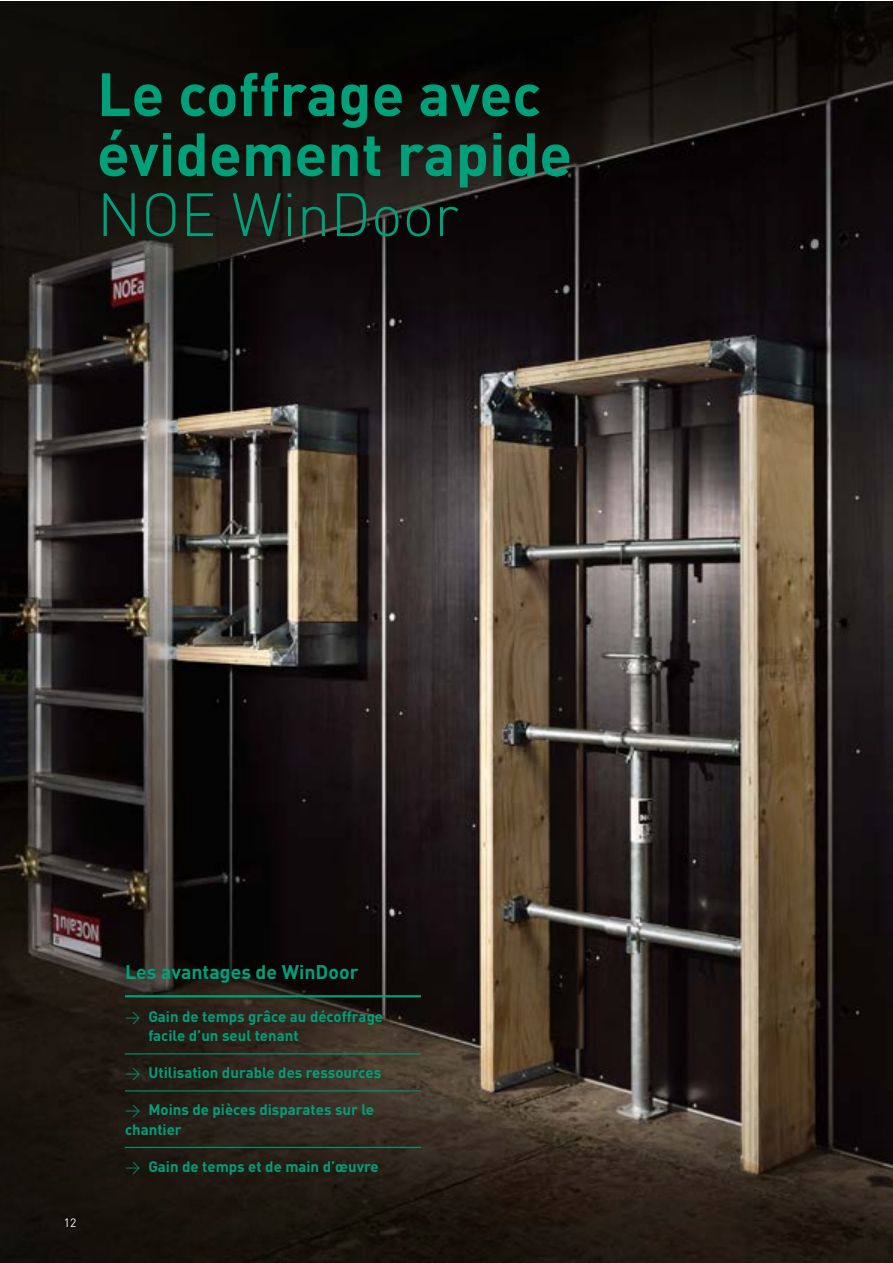
<style>
.page{position:relative;width:893px;height:1263px;background:#fff}
.page>*{position:absolute;margin:0;border:0;box-sizing:border-box;transform-origin:0 0}
.t1{font:700 60px/60px "DIN Pro";color:#00a07a}
.t2{font:300 60px "DIN Pro";color:#00a07a}
.t3{font:700 19.5px "DIN Pro";color:#00a07a}
.t4{font:700 15px/19.5px "DIN Pro";color:#00a07a}
.t5{font:12px "DIN Pro";color:#fff}
.s1{font-weight:300}
</style>
<div class="page">
<img style="left:0;top:2px;width:893px;height:1261px">
<hr style="left:125px;top:995px;width:296px;height:2px;background:#00a07a">
<hr style="left:125px;top:1053px;width:296px;height:1px;background:#00a07a">
<hr style="left:125px;top:1090px;width:296px;height:1px;background:#00a07a">
<hr style="left:125px;top:1147px;width:296px;height:1px;background:#00a07a">
<h1 class="t1" style="left:97px;top:62px;width:477px">Le coffrage avec évidement rapide</h1>
<h1 class="t2" style="left:97px;top:174px;width:363px">NOE WinDoor</h1>
<p class="t5" style="left:64px;top:1215px;width:14px">12</p>
<h2 class="t3" style="left:125px;top:959px;width:235px">Les avantages de WinDoor</h2>
<p class="t4" style="left:148px;top:1006px;width:236px;text-indent:-23px"><span class="s1">→</span> Gain de temps grâce au décoffrage facile d’un seul tenant</p>
<p class="t4" style="left:125px;top:1062px;width:258px"><span class="s1">→</span> Utilisation durable des ressources</p>
<p class="t4" style="left:125px;top:1099px;width:251px"><span class="s1">→</span> Moins de pièces disparates sur le chantier</p>
<p class="t4" style="left:125px;top:1156px;width:255px"><span class="s1">→</span> Gain de temps et de main d’œuvre</p>
</div>
